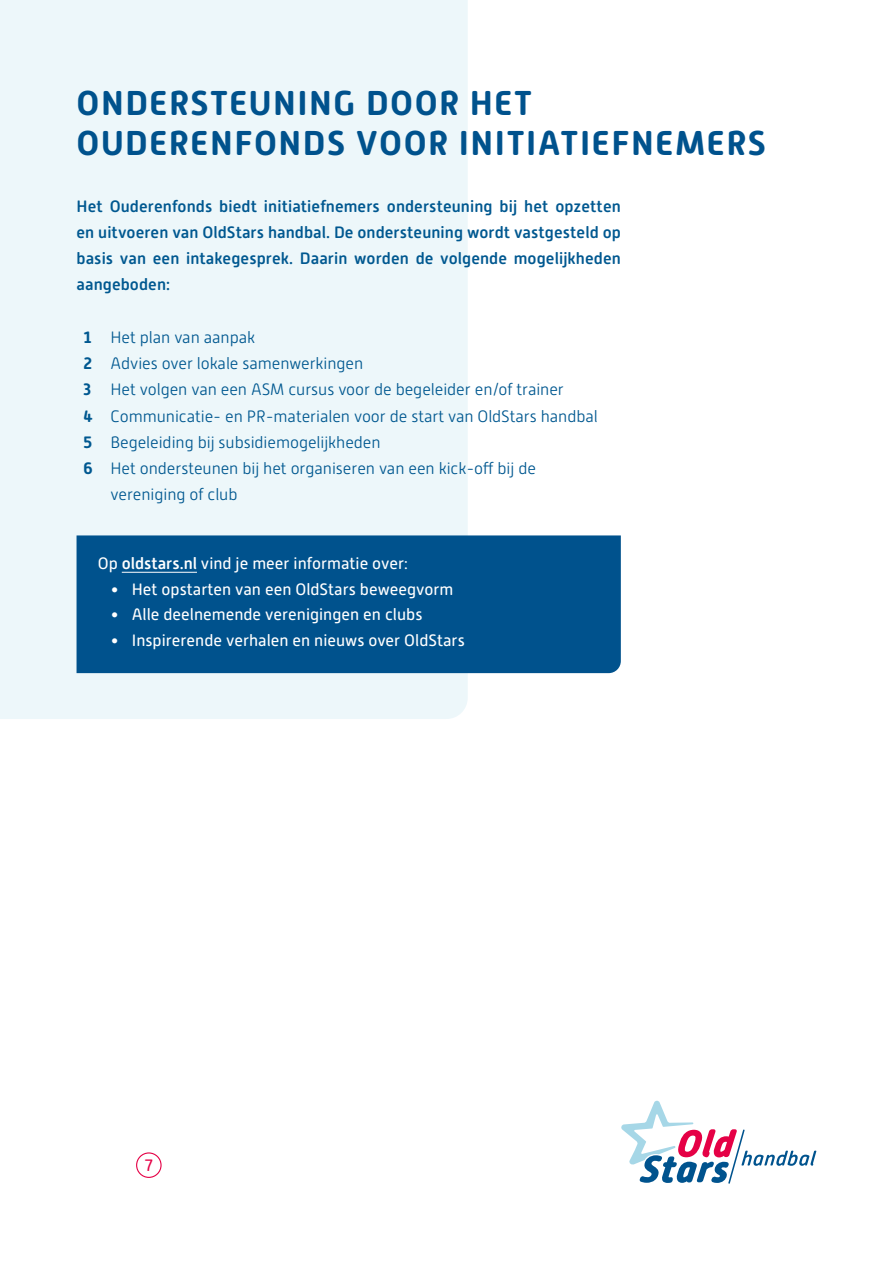
<style>
.page{position:relative;width:893px;height:1263px;background:#fff}
.page>*{position:absolute;margin:0;border:0;box-sizing:border-box;transform-origin:0 0}
.t1{font:700 34.5px/39.3px "Alwyn New Rounded";letter-spacing:.045em;color:#00528d}
.t2{font:300 16.5px "Alwyn New Rounded";letter-spacing:-.005em;color:#005890}
.t3{font:500 16.5px/26.2px "Alwyn New Rounded";letter-spacing:.005em;color:#005890;text-align:justify}
.t4{font:16.5px "Alwyn New Rounded";color:#fff}
.t5{font:16.5px "Alwyn New Rounded";color:#e50046}
.s1{font-weight:700}
.s2{font-weight:500}
</style>
<div class="page">
<div style="left:0;top:0;width:468px;height:719px;background:#edf7fa"></div>
<div style="left:136px;top:1152px;width:26px;height:26px;border:1px solid #e50046;border-radius:50%"></div>
<svg style="left:621px;top:1100px;width:195px;height:84px"></svg>
<div style="left:77px;top:535px;width:544px;height:138px;background:#00528d"></div>
<hr style="left:122px;top:572px;width:75px;height:1px;background:#fff">
<h1 class="t1" style="left:77px;top:84px;width:691px">ONDERSTEUNING DOOR HET<br>OUDERENFONDS VOOR INITIATIEFNEMERS</h1>
<p class="t3" style="left:77px;top:193px;width:546px">Het Ouderenfonds biedt initiatiefnemers ondersteuning bij het opzetten en uitvoeren van OldStars handbal. De ondersteuning wordt vastgesteld op basis van een intakegesprek. Daarin worden de volgende mogelijkheden aangeboden:</p>
<p class="t2" style="left:84px;top:328px;width:173px"><span class="s1">1</span> Het plan van aanpak</p>
<p class="t2" style="left:84px;top:354px;width:281px"><span class="s1">2</span> Advies over lokale samenwerkingen</p>
<p class="t2" style="left:84px;top:380px;width:482px"><span class="s1">3</span> Het volgen van een ASM cursus voor de begeleider en/of trainer</p>
<p class="t2" style="left:84px;top:407px;width:516px"><span class="s1">4</span> Communicatie- en PR- materialen voor de start van OldStars handbal</p>
<p class="t2" style="left:84px;top:433px;width:299px"><span class="s1">5</span> Begeleiding bij subsidiemogelijkheden</p>
<p class="t2" style="left:84px;top:459px;width:454px"><span class="s1">6</span> Het ondersteunen bij het organiseren van een kick-off bij de</p>
<p class="t2" style="left:111px;top:485px;width:128px">vereniging of club</p>
<p class="t4" style="left:98px;top:554px;width:312px">Op <span class="s2">oldstars.nl</span> vind je meer informatie over:</p>
<p class="t4" style="left:111px;top:580px;width:344px">• Het opstarten van een OldStars beweegvorm</p>
<p class="t4" style="left:111px;top:605px;width:313px">• Alle deelnemende verenigingen en clubs</p>
<p class="t4" style="left:111px;top:631px;width:356px">• Inspirerende verhalen en nieuws over OldStars</p>
<p class="t5" style="left:145px;top:1156px;width:10px">7</p>
</div>
